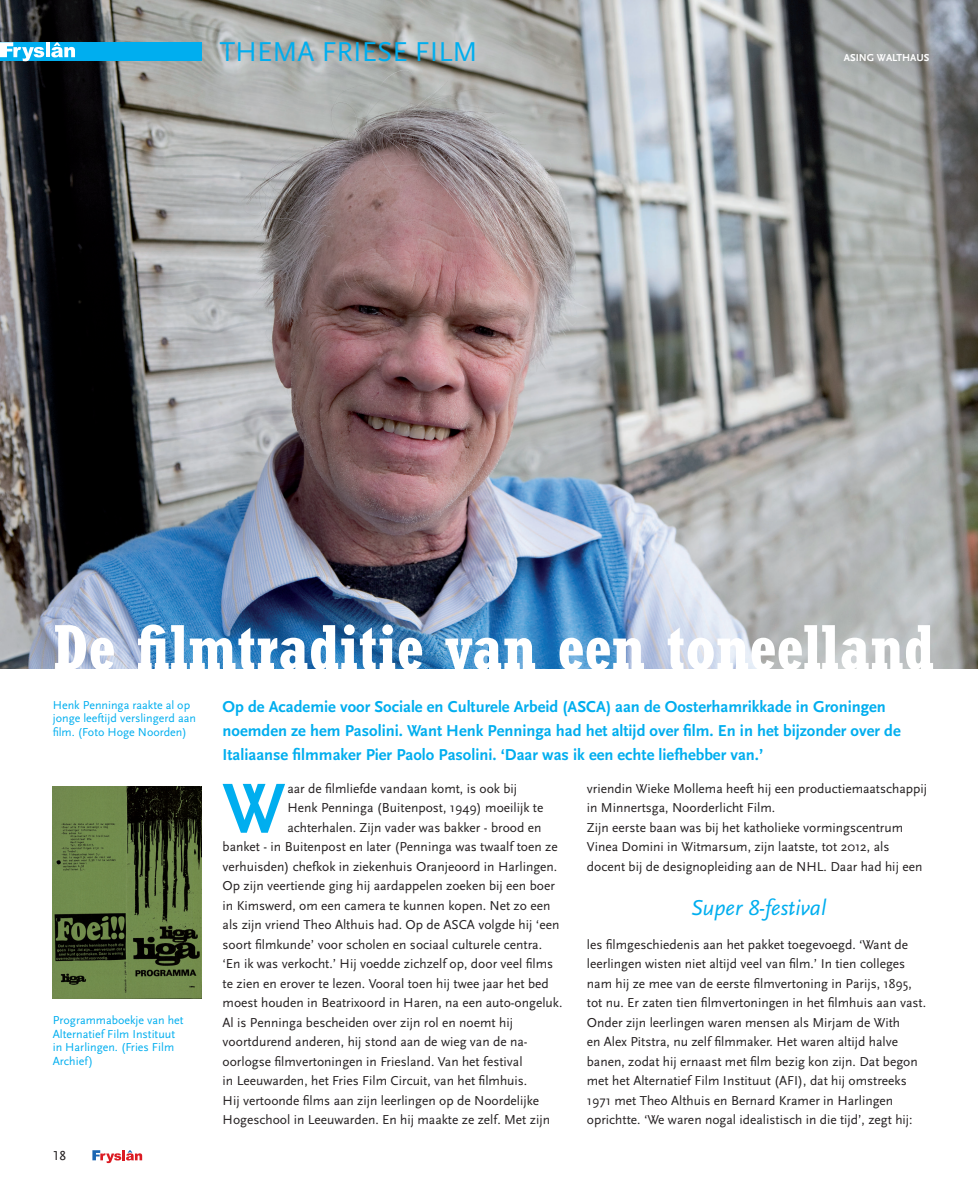
<style>
.page{position:relative;width:978px;height:1186px;background:#fff}
.page>*{position:absolute;margin:0;border:0;box-sizing:border-box;transform-origin:0 0}
.No_Spacing{font:700 72.6px "Scala Sans";color:#00aeef}
.KOP_ROCKWELL{font:700 condensed 63.3px "Rockwell";color:#fff}
.t1{font:28.5px "Scala Sans";color:#00aeef}
.QUOTE{font:italic 22.5px "Scala Sans";color:#00aeef}
.t2{font:700 16.5px/24px "Scala Sans";color:#00aeef}
.No_Spacing-2{font:13.5px/19.5px "Scala Sans";color:#231f20}
.t3{font:13.5px "Scala Sans Caps";color:#231f20}
.t4{font:12px/13.5px "Scala Sans";color:#00aeef}
.t5{font:700 10.5px "Scala Sans";color:#fff}
</style>
<div class="page">
<img style="left:0;top:0;width:977px;height:668px">
<svg style="left:92px;top:1150px;width:50px;height:13px"></svg>
<div style="left:0;top:42px;width:202px;height:19px;background:#00aeef"></div>
<hr style="left:46px;top:42px;width:4px;height:15px;background:#fff">
<svg style="left:0;top:42px;width:44px;height:19px"></svg>
<svg style="left:51px;top:42px;width:24px;height:15px"></svg>
<img style="left:53px;top:786px;width:149px;height:212px">
<p class="t1" style="left:220px;top:36px;width:259px">THEMA FRIESE FILM</p>
<p class="t5" style="left:843px;top:52px;width:87px">ASING WALTHAUS</p>
<p class="KOP_ROCKWELL" style="left:54px;top:610px;width:881px">De filmtraditie van een toneelland</p>
<p class="t2" style="left:222px;top:695px;width:679px">Op de Academie voor Sociale en Culturele Arbeid (ASCA) aan de Oosterhamrikkade in Groningen noemden ze hem Pasolini. Want Henk Penninga had het altijd over film. En in het bijzonder over de<br>Italiaanse filmmaker Pier Paolo Pasolini. ‘Daar was ik een echte liefhebber van.’</p>
<p class="t4" style="left:53px;top:698px;width:145px">Henk Penninga raakte al op jonge leeftijd verslingerd aan film. (Foto Hoge Noorden)</p>
<p class="t4" style="left:53px;top:1013px;width:132px">Programmaboekje van het<br>Alternatief Film Instituut in Harlingen. (Fries Film<br>Archief)</p>
<p class="t3" style="left:53px;top:1148px;width:15px">18</p>
<p class="No_Spacing" style="left:222px;top:769px;width:64px">W</p>
<p class="No_Spacing-2" style="left:287px;top:779px;width:231px">aar de filmliefde vandaan komt, is ook bij</p>
<p class="No_Spacing-2" style="left:287px;top:798px;width:257px">Henk Penninga (Buitenpost, 1949) moeilijk te</p>
<p class="No_Spacing-2" style="left:287px;top:818px;width:255px">achterhalen. Zijn vader was bakker - brood en</p>
<p class="No_Spacing-2" style="left:222px;top:837px;width:336px">banket - in Buitenpost en later (Penninga was twaalf toen ze</p>
<p class="No_Spacing-2" style="left:222px;top:857px;width:336px">verhuisden) chefkok in ziekenhuis Oranjeoord in Harlingen.</p>
<p class="No_Spacing-2" style="left:222px;top:876px;width:334px">Op zijn veertiende ging hij aardappelen zoeken bij een boer</p>
<p class="No_Spacing-2" style="left:222px;top:896px;width:329px">in Kimswerd, om een camera te kunnen kopen. Net zo een</p>
<p class="No_Spacing-2" style="left:222px;top:915px;width:338px">als zijn vriend Theo Althuis had. Op de ASCA volgde hij ‘een</p>
<p class="No_Spacing-2" style="left:222px;top:935px;width:321px">soort filmkunde’ voor scholen en sociaal culturele centra.</p>
<p class="No_Spacing-2" style="left:222px;top:954px;width:332px">‘En ik was verkocht.’ Hij voedde zichzelf op, door veel films</p>
<p class="No_Spacing-2" style="left:222px;top:974px;width:327px">te zien en erover te lezen. Vooral toen hij twee jaar het bed</p>
<p class="No_Spacing-2" style="left:222px;top:993px;width:341px">moest houden in Beatrixoord in Haren, na een auto-ongeluk.</p>
<p class="No_Spacing-2" style="left:222px;top:1013px;width:329px">Al is Penninga bescheiden over zijn rol en noemt hij voortdurend anderen, hij stond aan de wieg van de na&shy;oorlogse filmvertoningen in Friesland. Van het festival<br>in Leeuwarden, het Fries Film Circuit, van het filmhuis.<br>Hij vertoonde films aan zijn leerlingen op de Noordelijke Hogeschool in Leeuwarden. En hij maakte ze zelf. Met zijn</p>
<p class="No_Spacing-2" style="left:586px;top:779px;width:342px">vriendin Wieke Mollema heeft hij een productiemaatschappij in Minnertsga, Noorderlicht Film.</p>
<p class="No_Spacing-2" style="left:586px;top:818px;width:337px">Zijn eerste baan was bij het katholieke vormingscentrum<br>Vinea Domini in Witmarsum, zijn laatste, tot 2012, als docent bij de designopleiding aan de NHL. Daar had hij een</p>
<p class="QUOTE" style="left:690px;top:895px;width:137px">Super 8-festival</p>
<p class="No_Spacing-2" style="left:586px;top:935px;width:341px">les filmgeschiedenis aan het pakket toegevoegd. ‘Want de leerlingen wisten niet altijd veel van film.’ In tien colleges nam hij ze mee van de eerste filmvertoning in Parijs, 1895, tot nu. Er zaten tien filmvertoningen in het filmhuis aan vast.<br>Onder zijn leerlingen waren mensen als Mirjam de With<br>en Alex Pitstra, nu zelf filmmaker. Het waren altijd halve banen, zodat hij ernaast met film bezig kon zijn. Dat begon met het Alternatief Film Instituut (AFI), dat hij omstreeks 1971 met Theo Althuis en Bernard Kramer in Harlingen oprichtte. ‘We waren nogal idealistisch in die tijd’, zegt hij:</p>
</div>
